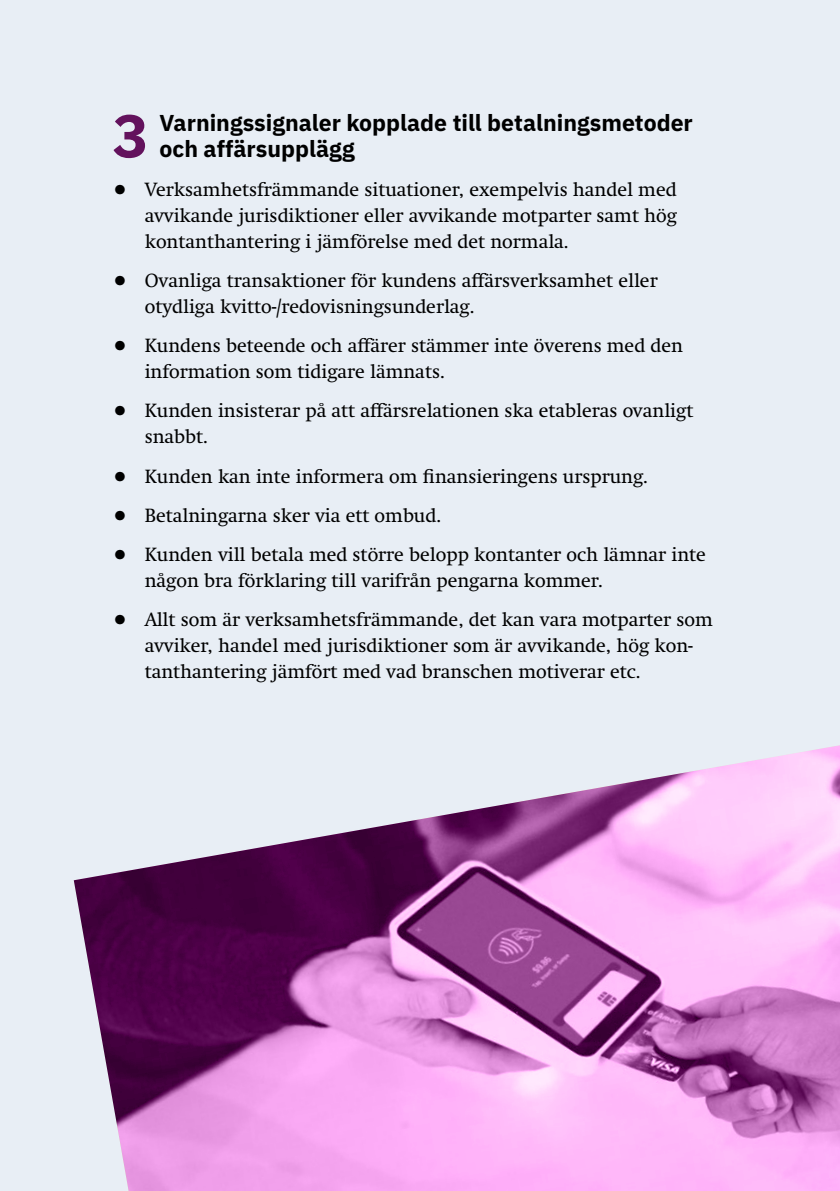
<style>
.page{position:relative;width:840px;height:1191px;background:#fff}
.page>*{position:absolute;margin:0;border:0;box-sizing:border-box;transform-origin:0 0}
.Rubrik_Varningssigna{font:700 60.2px "Jmpblb IBM Plex Sans";color:#63125d}
.Rubrik_Varningssigna-2{font:700 23px/26px "Jmpblb IBM Plex Sans";color:#000}
.t1{font:19px/26px "Sfsbnf Nu Swift";color:#000}
.s1{font-family:"Nrxkbh Nu Swift";font-weight:700;font-size:26px}
</style>
<div class="page">
<div style="left:0;top:0;width:839px;height:1191px;background:#e8eef5"></div>
<svg style="left:74px;top:745px;width:765px;height:446px"></svg>
<h2 class="Rubrik_Varningssigna" style="left:112px;top:88px;width:38px">3</h2>
<h2 class="Rubrik_Varningssigna-2" style="left:159px;top:108px;width:534px">Varningssignaler kopplade till betalningsmetoder och affärsupplägg</h2>
<p class="t1" style="left:145px;top:177px;width:533px;text-align:justify;text-indent:-31px"><span class="s1">•</span> Verksamhetsfrämmande situationer, exempelvis handel med avvikande jurisdiktioner eller avvikande motparter samt hög kontanthantering i jämförelse med det normala.</p>
<p class="t1" style="left:145px;top:268px;width:514px;text-indent:-31px"><span class="s1">•</span> Ovanliga transaktioner för kundens affärsverksamhet eller otydliga kvitto-/redovisningsunderlag.</p>
<p class="t1" style="left:145px;top:333px;width:539px;text-indent:-31px"><span class="s1">•</span> Kundens beteende och affärer stämmer inte överens med den information som tidigare lämnats.</p>
<p class="t1" style="left:145px;top:398px;width:550px;text-indent:-31px"><span class="s1">•</span> Kunden insisterar på att affärsrelationen ska etableras ovanligt snabbt.</p>
<p class="t1" style="left:113px;top:463px;width:535px"><span class="s1">•</span> Kunden kan inte informera om finansieringens ursprung.</p>
<p class="t1" style="left:113px;top:502px;width:329px"><span class="s1">•</span> Betalningarna sker via ett ombud.</p>
<p class="t1" style="left:145px;top:541px;width:562px;text-indent:-31px"><span class="s1">•</span> Kunden vill betala med större belopp kontanter och lämnar inte någon bra förklaring till varifrån pengarna kommer.</p>
<p class="t1" style="left:145px;top:606px;width:569px;text-indent:-31px"><span class="s1">•</span> Allt som är verksamhetsfrämmande, det kan vara motparter som avviker, handel med jurisdiktioner som är avvikande, hög kon&shy;tanthantering jämfört med vad branschen motiverar etc.</p>
</div>
